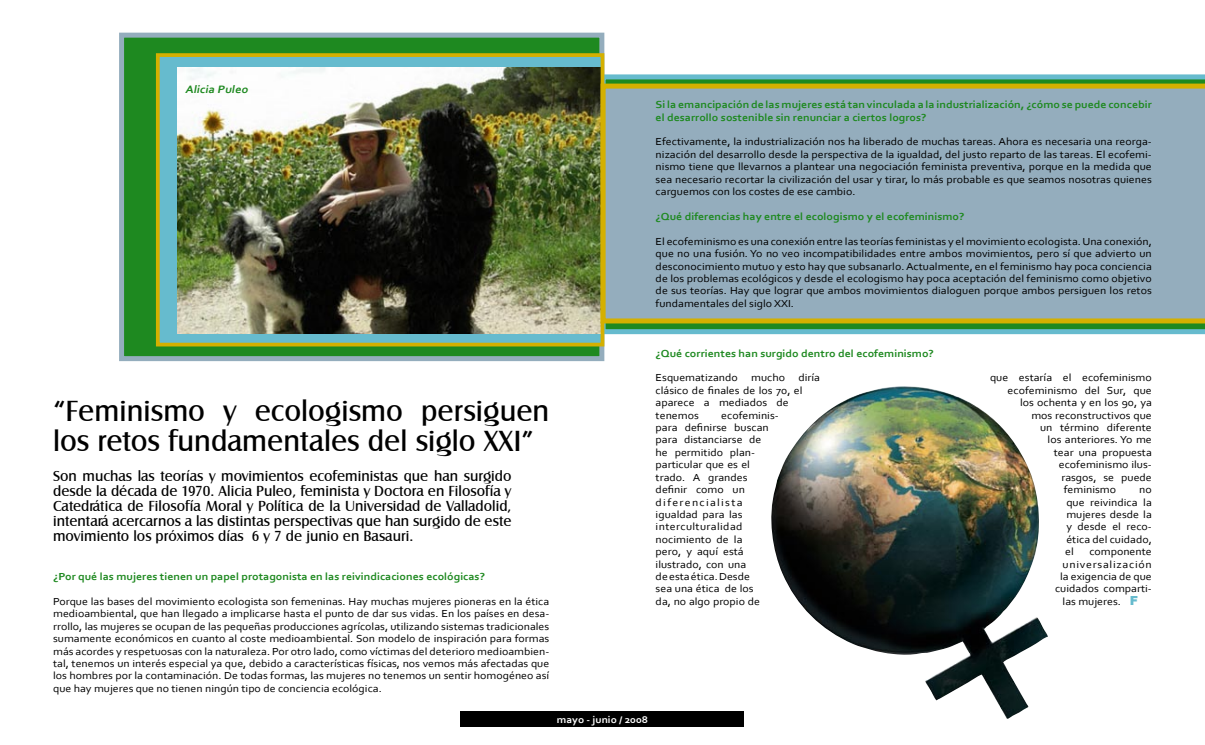
<style>
.page{position:relative;width:1205px;height:745px;background:#fff}
.page>*{position:absolute;margin:0;border:0;box-sizing:border-box;transform-origin:0 0}
.t1{font:30px/30px "Castle T";color:#000}
.t2{font:15px/15px "Castle T";color:#000;text-align:justify}
.t3{font:italic 700 11.25px "Corbel";color:#1e8920;scale:1.11 1}
.t4{font:10.75px/12.4px "Corbel";color:#000;text-align:justify;scale:1.11 1}
.t5{font:700 10.75px/12.4px "Corbel";color:#1e8920;scale:1.11 1}
.t6{font:10.75px "Corbel";letter-spacing:.03em;color:#000;scale:1.11 1}
.t7{font:10.75px "Corbel";letter-spacing:.06em;color:#000;scale:1.11 1}
.t8{font:10.75px "Corbel";letter-spacing:.11em;color:#000;scale:1.11 1}
.t9{font:700 10.12px "Corbel";color:#fff;scale:1.11 1}
.s1{font-family:"Arial";font-weight:900;font-size:12.5px;color:#66bbce}
</style>
<div class="page">
<img style="left:771px;top:386px;width:277px;height:332px">
<div style="left:122px;top:35px;width:480px;height:323px;background:#1e8920"></div>
<div style="left:119px;top:33px;width:485px;height:328px;border:5px solid #94adbd"></div>
<svg style="left:604px;top:74px;width:601px;height:260px;background:#4aa579"></svg>
<div style="left:158px;top:55px;width:444px;height:289px;background:#66bbce"></div>
<img style="left:177px;top:67px;width:422px;height:266px">
<div style="left:156px;top:53px;width:448px;height:293px;border:4px solid #d4b000"></div>
<div style="left:600px;top:83px;width:605px;height:240px;background:#94adbd"></div>
<div style="left:461px;top:710px;width:283px;height:16px;background:#000"></div>
<p class="t3" style="left:185px;top:82px;width:60px">Alicia Puleo</p>
<h1 class="t1" style="left:53px;top:396px;width:498px">“Feminismo y ecologismo persiguen los retos fundamentales del siglo XXI”</h1>
<p class="t2" style="left:53px;top:468px;width:460px">Son muchas las teorías y movimientos ecofeministas que han surgido desde la década de 1970. Alicia Puleo, feminista y Doctora en Filosofía y Catedrática de Filosofía Moral y Política de la Universidad de Valladolid, intentará acercarnos a las distintas perspectivas que han surgido de este movimiento los próximos días 6 y 7 de junio en Basauri.</p>
<p class="t5" style="left:53px;top:569px;width:390px">¿Por qué las mujeres tienen un papel protagonista en las reivindicaciones ecológicas?</p>
<p class="t4" style="left:53px;top:594px;width:448px">Porque las bases del movimiento ecologista son femeninas. Hay muchas mujeres pioneras en la ética medioambiental, que han llegado a implicarse hasta el punto de dar sus vidas. En los países en desa&shy;rrollo, las mujeres se ocupan de las pequeñas producciones agrícolas, utilizando sistemas tradicionales sumamente económicos en cuanto al coste medioambiental. Son modelo de inspiración para formas más acordes y respetuosas con la naturaleza. Por otro lado, como víctimas del deterioro medioambien&shy;tal, tenemos un interés especial ya que, debido a características físicas, nos vemos más afectadas que los hombres por la contaminación. De todas formas, las mujeres no tenemos un sentir homogéneo así que hay mujeres que no tienen ningún tipo de conciencia ecológica.</p>
<p class="t5" style="left:656px;top:98px;width:448px">Si la emancipación de las mujeres está tan vinculada a la industrialización, ¿cómo se puede concebir el desarrollo sostenible sin renunciar a ciertos logros?</p>
<p class="t4" style="left:656px;top:135px;width:448px">Efectivamente, la industrialización nos ha liberado de muchas tareas. Ahora es necesaria una reorga&shy;nización del desarrollo desde la perspectiva de la igualdad, del justo reparto de las tareas. El ecofemi&shy;nismo tiene que llevarnos a plantear una negociación feminista preventiva, porque en la medida que sea necesario recortar la civilización del usar y tirar, lo más probable es que seamos nosotras quienes carguemos con los costes de ese cambio.</p>
<p class="t5" style="left:656px;top:210px;width:280px">¿Qué diferencias hay entre el ecologismo y el ecofeminismo?</p>
<p class="t4" style="left:656px;top:234px;width:448px">El ecofeminismo es una conexión entre las teorías feministas y el movimiento ecologista. Una conexión, que no una fusión. Yo no veo incompatibilidades entre ambos movimientos, pero sí que advierto un desconocimiento mutuo y esto hay que subsanarlo. Actualmente, en el feminismo hay poca conciencia de los problemas ecológicos y desde el ecologismo hay poca aceptación del feminismo como objetivo de sus teorías. Hay que lograr que ambos movimientos dialoguen porque ambos persiguen los retos fundamentales del siglo XXI.</p>
<p class="t5" style="left:656px;top:346px;width:252px">¿Qué corrientes han surgido dentro del ecofeminismo?</p>
<p class="t4" style="left:656px;top:371px;width:150px">Esquematizando mucho diría</p>
<p class="t4" style="left:990px;top:371px;width:147px">que estaría el ecofeminismo</p>
<p class="t4" style="left:656px;top:383px;width:134px">clásico de finales de los 70, el</p>
<p class="t4" style="left:1007px;top:383px;width:131px">ecofeminismo del Sur, que</p>
<p class="t4" style="left:656px;top:396px;width:121px">aparece a mediados de</p>
<p class="t4" style="left:1020px;top:396px;width:120px">los ochenta y en los 90, ya</p>
<p class="t4" style="left:656px;top:408px;width:40px">tenemos</p>
<p class="t4" style="left:721px;top:408px;width:53px">ecofeminis-</p>
<p class="t4" style="left:1031px;top:408px;width:110px">mos reconstructivos que</p>
<p class="t4" style="left:656px;top:421px;width:103px">para definirse buscan</p>
<p class="t4" style="left:1040px;top:421px;width:102px">un término diferente</p>
<p class="t4" style="left:656px;top:433px;width:97px">para distanciarse de</p>
<p class="t4" style="left:1047px;top:433px;width:95px">los anteriores. Yo me</p>
<p class="t4" style="left:656px;top:445px;width:91px">he permitido plan-</p>
<p class="t4" style="left:1054px;top:445px;width:90px">tear una propuesta</p>
<p class="t4" style="left:656px;top:458px;width:87px">particular que es el</p>
<p class="t4" style="left:1059px;top:458px;width:85px">ecofeminismo ilus-</p>
<p class="t4" style="left:656px;top:470px;width:84px">trado. A grandes</p>
<p class="t4" style="left:1061px;top:470px;width:83px">rasgos, se puede</p>
<p class="t4" style="left:656px;top:483px;width:82px">definir como un</p>
<p class="t4" style="left:1064px;top:483px;width:49px">feminismo</p>
<p class="t4" style="left:1139px;top:483px;width:13px">no</p>
<p class="t8" style="left:656px;top:495px;width:80px">diferencialista</p>
<p class="t4" style="left:1066px;top:495px;width:78px">que reivindica la</p>
<p class="t4" style="left:656px;top:507px;width:80px">igualdad para las</p>
<p class="t4" style="left:1066px;top:507px;width:78px">mujeres desde la</p>
<p class="t6" style="left:656px;top:520px;width:80px">interculturalidad</p>
<p class="t4" style="left:1066px;top:520px;width:78px">y desde el reco-</p>
<p class="t4" style="left:656px;top:532px;width:80px">nocimiento de la</p>
<p class="t4" style="left:1066px;top:532px;width:78px">ética del cuidado,</p>
<p class="t4" style="left:656px;top:545px;width:81px">pero, y aquí está</p>
<p class="t4" style="left:1065px;top:545px;width:9px">el</p>
<p class="t4" style="left:1089px;top:545px;width:58px">componente</p>
<p class="t4" style="left:656px;top:557px;width:83px">ilustrado, con una</p>
<p class="t7" style="left:1062px;top:557px;width:82px">universalización</p>
<p class="t4" style="left:656px;top:569px;width:87px">de esta ética. Desde</p>
<p class="t4" style="left:1060px;top:569px;width:84px">la exigencia de que</p>
<p class="t4" style="left:656px;top:582px;width:90px">sea una ética de los</p>
<p class="t4" style="left:1055px;top:582px;width:89px">cuidados comparti-</p>
<p class="t4" style="left:656px;top:594px;width:96px">da, no algo propio de</p>
<p class="t4" style="left:1062px;top:594px;width:70px">las mujeres. <span class="s1">F</span></p>
<p class="t9" style="left:557px;top:713px;width:84px">mayo - junio / 2008</p>
</div>
